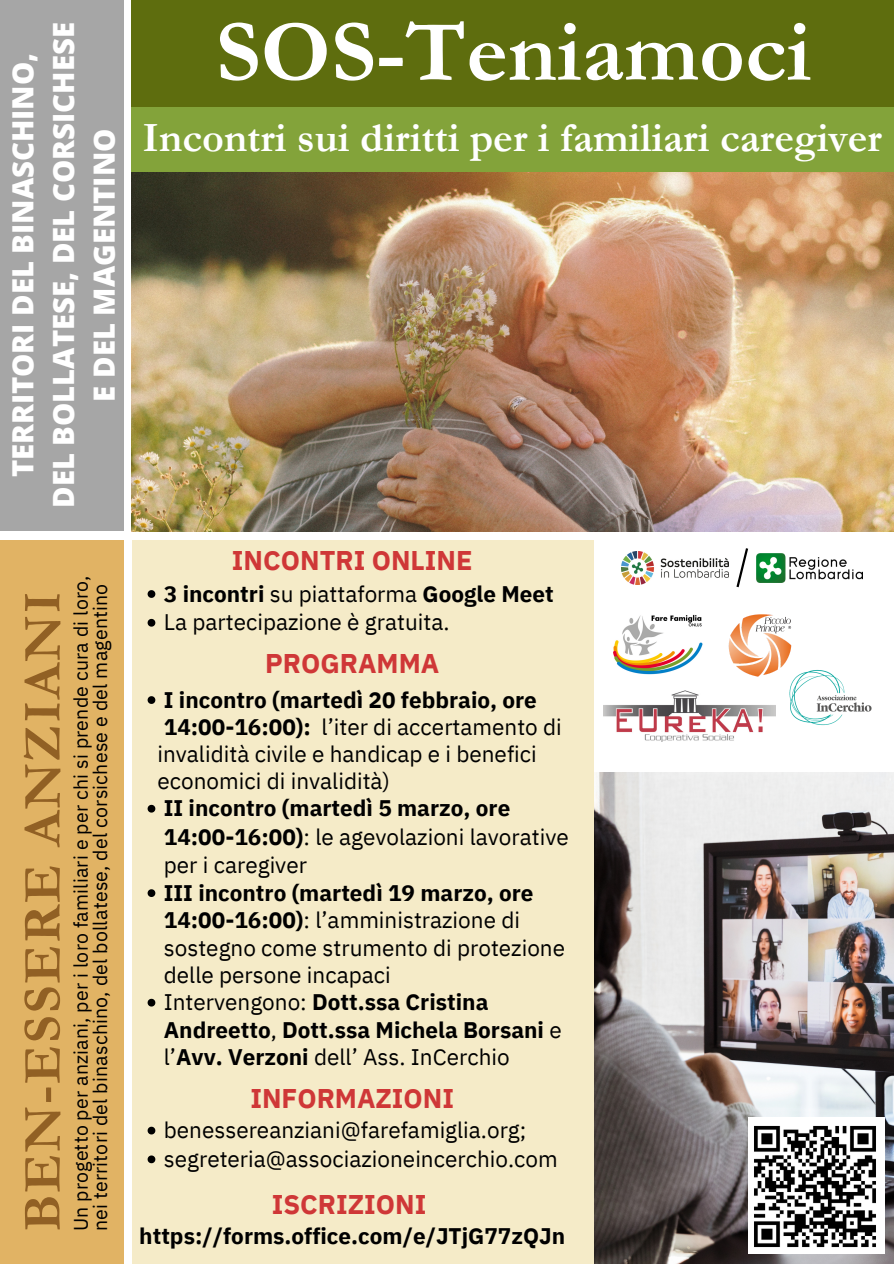
<style>
.page{position:relative;width:894px;height:1264px;background:#fff}
.page>*{position:absolute;margin:0;border:0;box-sizing:border-box;transform-origin:0 0}
.t1{font:700 88.5px "Garamond";color:#fff}
.t2{font:700 54.45px "Garamond";letter-spacing:.035em;color:#916024}
.t3{font:700 42px "Garamond";color:#fff}
.t4{font:800 29.25px/40.5px "Open Sans";color:#fff;text-align:center}
.t5{font:700 27px "IBM Plex Sans";color:#cf3737}
.t6{font:700 22.5px/28.2px "IBM Plex Sans";color:#000}
.t7{font:22.5px/27.3px "IBM Plex Sans";color:#000}
.t8{font:19.5px "IBM Plex Sans";letter-spacing:.01em;color:#000}
.s1{font-weight:400}
.s2{font-weight:700}
</style>
<div class="page">
<div style="left:131px;top:0;width:762px;height:107px;background:#5e6d0e"></div>
<div style="left:0;top:540px;width:123px;height:723px;background:#e1b364"></div>
<div style="left:132px;top:540px;width:462px;height:723px;background:#f5ebc8"></div>
<div style="left:131px;top:107px;width:762px;height:66px;background:#83a33a"></div>
<img style="left:603px;top:690px;width:172px;height:51px">
<img style="left:728px;top:614px;width:64px;height:63px">
<img style="left:613px;top:614px;width:90px;height:61px">
<img style="left:787px;top:669px;width:85px;height:57px">
<img style="left:756px;top:553px;width:105px;height:29px">
<svg style="left:736px;top:548px;width:13px;height:40px"></svg>
<img style="left:621px;top:551px;width:107px;height:33px">
<div style="left:0;top:0;width:123px;height:531px;background:#a6a6a6"></div>
<img style="left:131px;top:173px;width:762px;height:358px">
<img style="left:594px;top:772px;width:299px;height:491px">
<div style="left:748px;top:1117px;width:136px;height:136px;background:#fff"></div>
<img style="left:754px;top:1125px;width:122px;height:123px">
<svg style="left:147px;top:590px;width:8px;height:8px"></svg>
<svg style="left:147px;top:619px;width:8px;height:7px"></svg>
<svg style="left:147px;top:696px;width:8px;height:8px"></svg>
<svg style="left:147px;top:804px;width:8px;height:8px"></svg>
<svg style="left:147px;top:889px;width:8px;height:8px"></svg>
<svg style="left:147px;top:998px;width:8px;height:8px"></svg>
<svg style="left:147px;top:1126px;width:8px;height:8px"></svg>
<svg style="left:147px;top:1155px;width:8px;height:8px"></svg>
<p class="t4" style="left:2px;top:508px;width:487px;rotate:-90deg">TERRITORI DEL BINASCHINO,<br>DEL BOLLATESE, DEL CORSICHESE<br>E DEL MAGENTINO</p>
<p class="t2" style="left:13px;top:1231px;width:641px;rotate:-90deg">BEN-ESSERE ANZIANI</p>
<h3 class="t8" style="left:68px;top:1231px;width:657px;rotate:-90deg">Un progetto per anziani, per i loro familiari e per chi si prende cura di loro,</h3>
<h5 class="t8" style="left:87px;top:1231px;width:649px;rotate:-90deg">nei territori del binaschino, del bollatese, del corsichese e del magentino</h5>
<p class="t1" style="left:215px;top:4px;width:597px">SOS-Teniamoci</p>
<p class="t3" style="left:142px;top:115px;width:740px">Incontri sui diritti per i familiari caregiver</p>
<h3 class="t5" style="left:232px;top:542px;width:242px">INCONTRI ONLINE</h3>
<h5 class="t6" style="left:164px;top:579px;width:391px">3 incontri <span class="s1">su piattaforma</span> Google Meet</h5>
<h5 class="t7" style="left:164px;top:608px;width:287px">La partecipazione è gratuita.</h5>
<h5 class="t5" style="left:265px;top:645px;width:176px">PROGRAMMA</h5>
<h5 class="t6" style="left:164px;top:685px;width:399px;line-height:27px">I incontro (martedì 20 febbraio, ore<br>14:00-16:00): <span class="s1">l’iter di accertamento di</span></h5>
<h5 class="t7" style="left:157px;top:739px;width:381px">invalidità civile e handicap e i benefici</h5>
<h5 class="t7" style="left:157px;top:766px;width:234px">economici di invalidità)</h5>
<h3 class="t6" style="left:164px;top:793px;width:406px">II incontro (martedì 5 marzo, ore<br>14:00-16:00)<span class="s1">: le agevolazioni lavorative per i caregiver</span></h3>
<h5 class="t7" style="left:164px;top:878px;width:402px"><span class="s2">III incontro (martedì 19 marzo, ore 14:00-16:00)</span>: l’amministrazione di sostegno come strumento di protezione delle persone incapaci</h5>
<h5 class="t6" style="left:164px;top:988px;width:399px;line-height:27.3px"><span class="s1">Intervengono:</span> Dott.ssa Cristina<br>Andreetto<span class="s1">,</span> Dott.ssa Michela Borsani <span class="s1">e l’</span>Avv. Verzoni <span class="s1">dell’ Ass. InCerchio</span></h5>
<h4 class="t5" style="left:250px;top:1080px;width:205px">INFORMAZIONI</h4>
<p class="t7" style="left:164px;top:1116px;width:364px">benessereanziani@farefamiglia.org;</p>
<p class="t7" style="left:164px;top:1144px;width:395px">segreteria@associazioneincerchio.com</p>
<p class="t5" style="left:272px;top:1185px;width:156px">ISCRIZIONI</p>
<p class="t6" style="left:139px;top:1221px;width:427px">https://forms.office.com/e/JTjG77zQJn</p>
</div>
